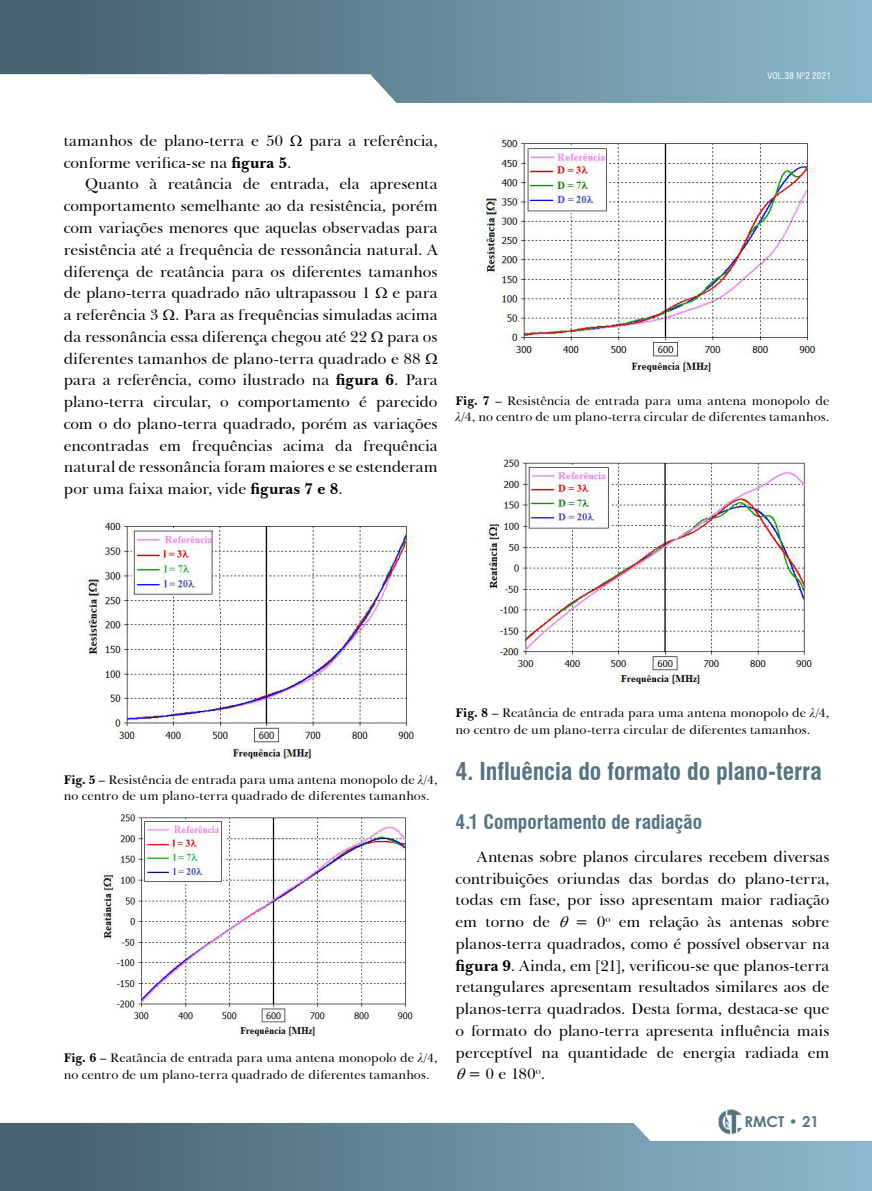
<style>
.page{position:relative;width:872px;height:1191px;background:#fff}
.page>*{position:absolute;margin:0;border:0;box-sizing:border-box;transform-origin:0 0}
.t1{font:700 condensed 24px "Swiss 721 BT";letter-spacing:-.005em;color:#567483}
.t2{font:700 condensed 19.5px "Swiss 721 BT";color:#567483}
.t3{font:15.75px/21.8px "Baskerville BT";color:#000;text-align:justify}
.t4{font:700 15px "Century Gothic";color:#567483}
.t5{font:12.75px/16.5px "Baskerville BT";letter-spacing:.005em;color:#000}
.t6{font:condensed 9px "Swiss 721 BT";letter-spacing:.03em;color:#fff}
.s1{font-weight:700}
.s2{font-family:"Times New Roman";font-style:italic}
</style>
<div class="page">
<div style="left:0;top:0;width:872px;height:102px;background:linear-gradient(to right,#445d6a,#8cb8cd)"></div>
<svg style="left:0;top:1123px;width:872px;height:68px;background:#658898"></svg>
<svg style="left:629px;top:1123px;width:243px;height:18px"></svg>
<svg style="left:0;top:74px;width:406px;height:29px"></svg>
<img style="left:718px;top:1109px;width:25px;height:25px">
<img style="left:85px;top:519px;width:330px;height:240px">
<img style="left:100px;top:812px;width:315px;height:224px">
<img style="left:482px;top:137px;width:334px;height:242px">
<img style="left:487px;top:456px;width:325px;height:230px">
<p class="t6" style="left:767px;top:70px;width:65px">VOL.38 Nº2 2021</p>
<p class="t3" style="left:64px;top:129px;width:221px">tamanhos de plano-terra e 50</p>
<p class="t3" style="left:309px;top:129px;width:130px">para a referência,</p>
<p class="t3" style="left:64px;top:151px;width:229px">conforme verifica-se na <span class="s1">figura 5</span>.</p>
<p class="t3" style="left:85px;top:173px;width:354px">Quanto à reatância de entrada, ela apresenta</p>
<p class="t3" style="left:64px;top:194px;width:375px">comportamento semelhante ao da resistência, porém</p>
<p class="t3" style="left:64px;top:216px;width:375px">com variações menores que aquelas observadas para</p>
<p class="t3" style="left:64px;top:238px;width:375px">resistência até a frequência de ressonância natural. A</p>
<p class="t3" style="left:64px;top:260px;width:375px">diferença de reatância para os diferentes tamanhos</p>
<p class="t3" style="left:64px;top:281px;width:308px">de plano-terra quadrado não ultrapassou 1</p>
<p class="t3" style="left:64px;top:281px;width:375px;text-indent:329px">e para a referência 3 . Para as frequências simuladas acima da ressonância essa diferença chegou até 22</p>
<p class="t3" style="left:64px;top:325px;width:375px;text-align:left;text-indent:323px">para os diferentes tamanhos de plano-terra quadrado e 88 para a referência, como ilustrado na <span class="s1">figura 6</span>. Para plano-terra circular, o comportamento é parecido com o do plano-terra quadrado, porém as variações encontradas em frequências acima da frequência natural de ressonância foram maiores e se estenderam por uma faixa maior, vide <span class="s1">figuras 7 e 8</span>.</p>
<p class="t5" style="left:455px;top:391px;width:375px"><span class="s1">Fig. 7</span> – Resistência de entrada para uma antena monopolo de <span class="s2">λ</span>/4, no centro de um plano-terra circular de diferentes tamanhos.</p>
<p class="t5" style="left:64px;top:770px;width:375px"><span class="s1">Fig. 5</span> – Resistência de entrada para uma antena monopolo de <span class="s2">λ</span>/4, no centro de um plano-terra quadrado de diferentes tamanhos.</p>
<p class="t5" style="left:64px;top:1049px;width:375px"><span class="s1">Fig. 6</span> – Reatância de entrada para uma antena monopolo de <span class="s2">λ</span>/4, no centro de um plano-terra quadrado de diferentes tamanhos.</p>
<p class="t5" style="left:455px;top:704px;width:375px"><span class="s1">Fig. 8</span> – Reatância de entrada para uma antena monopolo de <span class="s2">λ</span>/4, no centro de um plano-terra circular de diferentes tamanhos.</p>
<h1 class="t1" style="left:455px;top:756px;width:368px">4. Influência do formato do plano-terra</h1>
<p class="t2" style="left:455px;top:810px;width:248px">4.1 Comportamento de radiação</p>
<p class="t3" style="left:455px;top:845px;width:375px;text-indent:21px">Antenas sobre planos circulares recebem diversas contribuições oriundas das bordas do plano-terra, todas em fase, por isso apresentam maior radiação em torno de</p>
<p class="t3" style="left:575px;top:910px;width:256px">= 0<sup>o</sup> em relação às antenas sobre</p>
<p class="t3" style="left:455px;top:932px;width:375px">planos-terra quadrados, como é possível observar na</p>
<p class="t3" style="left:455px;top:954px;width:375px"><span class="s1">figura 9</span>. Ainda, em [21], verificou-se que planos-terra</p>
<p class="t3" style="left:455px;top:975px;width:375px">retangulares apresentam resultados similares aos de</p>
<p class="t3" style="left:455px;top:997px;width:375px">planos-terra quadrados. Desta forma, destaca-se que</p>
<p class="t3" style="left:455px;top:1019px;width:375px">o formato do plano-terra apresenta influência mais</p>
<p class="t3" style="left:455px;top:1041px;width:375px">perceptível na quantidade de energia radiada em</p>
<p class="t3" style="left:468px;top:1062px;width:78px">= 0 e 180<sup>o</sup>.</p>
<p class="t4" style="left:744px;top:1110px;width:76px">RMCT • 21</p>
</div>
